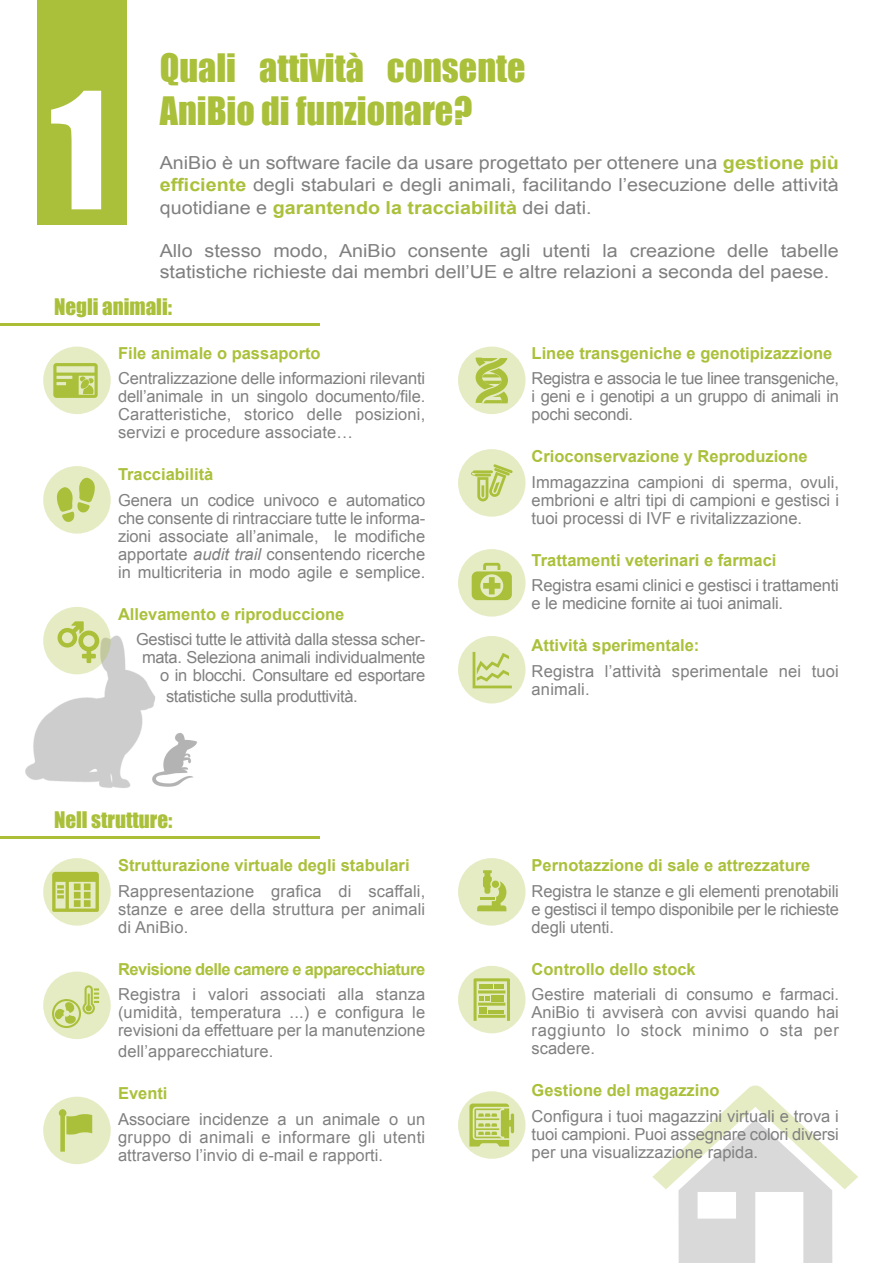
<style>
.page{position:relative;width:893px;height:1263px;background:#fff}
.page>*{position:absolute;margin:0;border:0;box-sizing:border-box;transform-origin:0 0}
.t1{font:150px "Impact";color:#fff}
.t2{font:36px/43.2px "Impact";color:#abc03a}
.t3{font:21px "Impact";color:#abc03a}
.t4{font:18px/22.5px "Arial";color:#808080;text-align:justify;scale:1.1 1}
.t5{font:16.5px/18px "Arial";color:#808080;text-align:justify}
.t6{font:700 16.5px "Arial";color:#abc03a}
.t7{font:16.5px/18px "Arial";letter-spacing:-.02em;color:#808080;text-align:right}
.t8{font:700 16.5px "Arial";letter-spacing:-.03em;color:#abc03a}
.s1{font-weight:700;color:#abc03a}
.s2{font-style:italic}
</style>
<div class="page">
<div style="left:37px;top:0;width:89px;height:225px;background:#abc03a"></div>
<svg style="left:652px;top:1085px;width:206px;height:178px"></svg>
<img style="left:25px;top:625px;width:130px;height:163px">
<img style="left:150px;top:731px;width:47px;height:56px">
<hr style="left:0;top:836px;width:320px;height:2px;background:#acbd36">
<div style="left:44px;top:859px;width:66px;height:65px;background:#e5ecc4;border-radius:50%"></div>
<div style="left:43px;top:858px;width:68px;height:68px;border:2px solid #abc03a;border-radius:50%"></div>
<svg style="left:52px;top:872px;width:47px;height:40px"></svg>
<div style="left:44px;top:973px;width:66px;height:65px;background:#e5ecc4;border-radius:50%"></div>
<div style="left:43px;top:971px;width:68px;height:68px;border:2px solid #abc03a;border-radius:50%"></div>
<svg style="left:52px;top:985px;width:47px;height:43px"></svg>
<div style="left:44px;top:1098px;width:66px;height:65px;background:#e5ecc4;border-radius:50%"></div>
<div style="left:43px;top:1097px;width:68px;height:67px;border:2px solid #abc03a;border-radius:50%"></div>
<svg style="left:59px;top:1109px;width:33px;height:43px"></svg>
<div style="left:459px;top:859px;width:65px;height:65px;background:#e5ecc4;border-radius:50%"></div>
<div style="left:458px;top:858px;width:68px;height:68px;border:2px solid #abc03a;border-radius:50%"></div>
<svg style="left:477px;top:870px;width:29px;height:41px"></svg>
<div style="left:492px;top:880px;width:7px;height:8px;background:#abc03a;border-radius:50%"></div>
<div style="left:459px;top:967px;width:65px;height:65px;background:#e5ecc4;border-radius:50%"></div>
<div style="left:458px;top:966px;width:68px;height:67px;border:2px solid #abc03a;border-radius:50%"></div>
<svg style="left:474px;top:978px;width:36px;height:43px"></svg>
<div style="left:495px;top:984px;width:9px;height:5px;background:#abc03a"></div>
<div style="left:480px;top:984px;width:13px;height:5px;background:#abc03a"></div>
<svg style="left:459px;top:1092px;width:65px;height:66px"></svg>
<div style="left:458px;top:1091px;width:68px;height:68px;border:2px solid #abc03a;border-radius:50%"></div>
<hr style="left:511px;top:1113px;width:3px;height:20px;background:#abc03a;border-radius:2px">
<svg style="left:469px;top:1103px;width:40px;height:43px;background:#c2d171"></svg>
<hr style="left:0;top:324px;width:320px;height:2px;background:#acbd36">
<svg style="left:44px;top:467px;width:66px;height:65px;background:#d6e1a2"></svg>
<div style="left:43px;top:466px;width:68px;height:68px;border:2px solid #abc03a;border-radius:50%"></div>
<svg style="left:44px;top:608px;width:66px;height:65px;background:#d8e0a5"></svg>
<div style="left:43px;top:607px;width:68px;height:67px;border:2px solid #abc03a;border-radius:50%"></div>
<svg style="left:44px;top:348px;width:66px;height:65px;background:#d1dd96"></svg>
<div style="left:43px;top:347px;width:68px;height:67px;border:2px solid #abc03a;border-radius:50%"></div>
<div style="left:459px;top:348px;width:65px;height:65px;background:#e5ecc4;border-radius:50%"></div>
<div style="left:458px;top:347px;width:68px;height:67px;border:2px solid #abc03a;border-radius:50%"></div>
<svg style="left:476px;top:358px;width:32px;height:45px"></svg>
<div style="left:459px;top:450px;width:65px;height:65px;background:#e5ecc4;border-radius:50%"></div>
<div style="left:458px;top:449px;width:68px;height:68px;border:2px solid #abc03a;border-radius:50%"></div>
<svg style="left:471px;top:464px;width:42px;height:37px"></svg>
<div style="left:459px;top:550px;width:65px;height:65px;background:#e5ecc4;border-radius:50%"></div>
<div style="left:458px;top:549px;width:68px;height:68px;border:2px solid #abc03a;border-radius:50%"></div>
<svg style="left:472px;top:563px;width:40px;height:37px"></svg>
<div style="left:458px;top:636px;width:68px;height:67px;background:#e5ecc4;border-radius:50%"></div>
<svg style="left:473px;top:652px;width:39px;height:36px"></svg>
<p class="t1" style="left:50px;top:34px;width:59px">1</p>
<p class="t2" style="left:160px;top:45px;width:367px">Quali attività consente<br>AniBio di funzionare?</p>
<p class="t4" style="left:160px;top:151px;width:619px">AniBio è un software facile da usare progettato per ottenere una <span class="s1">gestione più efficiente</span> degli stabulari e degli animali, facilitando l’esecuzione delle attività quotidiane e <span class="s1">garantendo la tracciabilità</span> dei dati.</p>
<p class="t4" style="left:160px;top:240px;width:619px;line-height:21px">Allo stesso modo, AniBio consente agli utenti la creazione delle tabelle statistiche richieste dai membri dell’UE e altre relazioni a seconda del paese.</p>
<p class="t3" style="left:54px;top:291px;width:120px">Negli animali:</p>
<p class="t6" style="left:118px;top:342px;width:204px">File animale o passaporto</p>
<p class="t5" style="left:118px;top:369px;width:309px">Centralizzazione delle informazioni rilevanti dell’animale in un singolo documento/file.<br>Caratteristiche, storico delle posizioni, servizi e procedure associate…</p>
<p class="t6" style="left:118px;top:463px;width:97px">Tracciabilità</p>
<p class="t5" style="left:118px;top:491px;width:309px">Genera un codice univoco e automatico che consente di rintracciare tutte le informa&shy;zioni associate all’animale, le modifiche apportate <span class="s2">audit trail</span> consentendo ricerche in multicriteria in modo agile e semplice.</p>
<p class="t6" style="left:118px;top:603px;width:228px">Allevamento e riproduccione</p>
<p class="t7" style="left:136px;top:630px;width:291px">Gestisci tutte le attività dalla stessa scher&shy;mata. Seleziona animali individualmente o in blocchi. Consultare ed esportare</p>
<p class="t7" style="left:166px;top:687px;width:193px">statistiche sulla produttività.</p>
<p class="t3" style="left:54px;top:803px;width:120px">Nell strutture:</p>
<p class="t6" style="left:118px;top:854px;width:293px">Strutturazione virtuale degli stabulari</p>
<p class="t5" style="left:118px;top:882px;width:309px">Rappresentazione grafica di scaffali, stanze e aree della struttura per animali di AniBio.</p>
<p class="t8" style="left:118px;top:958px;width:309px">Revisione delle camere e apparecchiature</p>
<p class="t5" style="left:118px;top:985px;width:309px">Registra i valori associati alla stanza (umidità, temperatura ...) e configura le revisioni da effettuare per la manutenzione</p>
<p class="t5" style="left:118px;top:1042px;width:157px">dell’apparecchiature.</p>
<p class="t6" style="left:118px;top:1082px;width:51px">Eventi</p>
<p class="t5" style="left:118px;top:1110px;width:309px">Associare incidenze a un animale o un gruppo di animali e informare gli utenti attraverso l’invio di e-mail e rapporti.</p>
<p class="t6" style="left:532px;top:342px;width:302px">Linee transgeniche e genotipizazzione</p>
<p class="t5" style="left:532px;top:369px;width:309px">Registra e associa le tue linee transgeniche, i geni e i genotipi a un gruppo di animali in pochi secondi.</p>
<p class="t6" style="left:532px;top:445px;width:277px">Crioconservazione y Reproduzione</p>
<p class="t5" style="left:532px;top:473px;width:309px">Immagazzina campioni di sperma, ovuli, embrioni e altri tipi di campioni e gestisci i tuoi processi di IVF e rivitalizzazione.</p>
<p class="t6" style="left:532px;top:549px;width:246px">Trattamenti veterinari e farmaci</p>
<p class="t5" style="left:532px;top:576px;width:309px">Registra esami clinici e gestisci i trattamenti e le medicine fornite ai tuoi animali.</p>
<p class="t6" style="left:532px;top:634px;width:169px">Attività sperimentale:</p>
<p class="t5" style="left:532px;top:662px;width:309px">Registra l’attività sperimentale nei tuoi animali.</p>
<p class="t6" style="left:532px;top:854px;width:280px">Pernotazzione di sale e attrezzature</p>
<p class="t5" style="left:532px;top:882px;width:309px">Registra le stanze e gli elementi prenotabili e gestisci il tempo disponibile per le richieste degli utenti.</p>
<p class="t6" style="left:532px;top:958px;width:166px">Controllo dello stock</p>
<p class="t5" style="left:532px;top:985px;width:309px">Gestire materiali di consumo e farmaci.<br>AniBio ti avviserà con avvisi quando hai raggiunto lo stock minimo o sta per scadere.</p>
<p class="t6" style="left:532px;top:1079px;width:189px">Gestione del magazzino</p>
<p class="t5" style="left:532px;top:1107px;width:309px">Configura i tuoi magazzini virtuali e trova i tuoi campioni. Puoi assegnare colori diversi per una visualizzazione rapida.</p>
</div>
